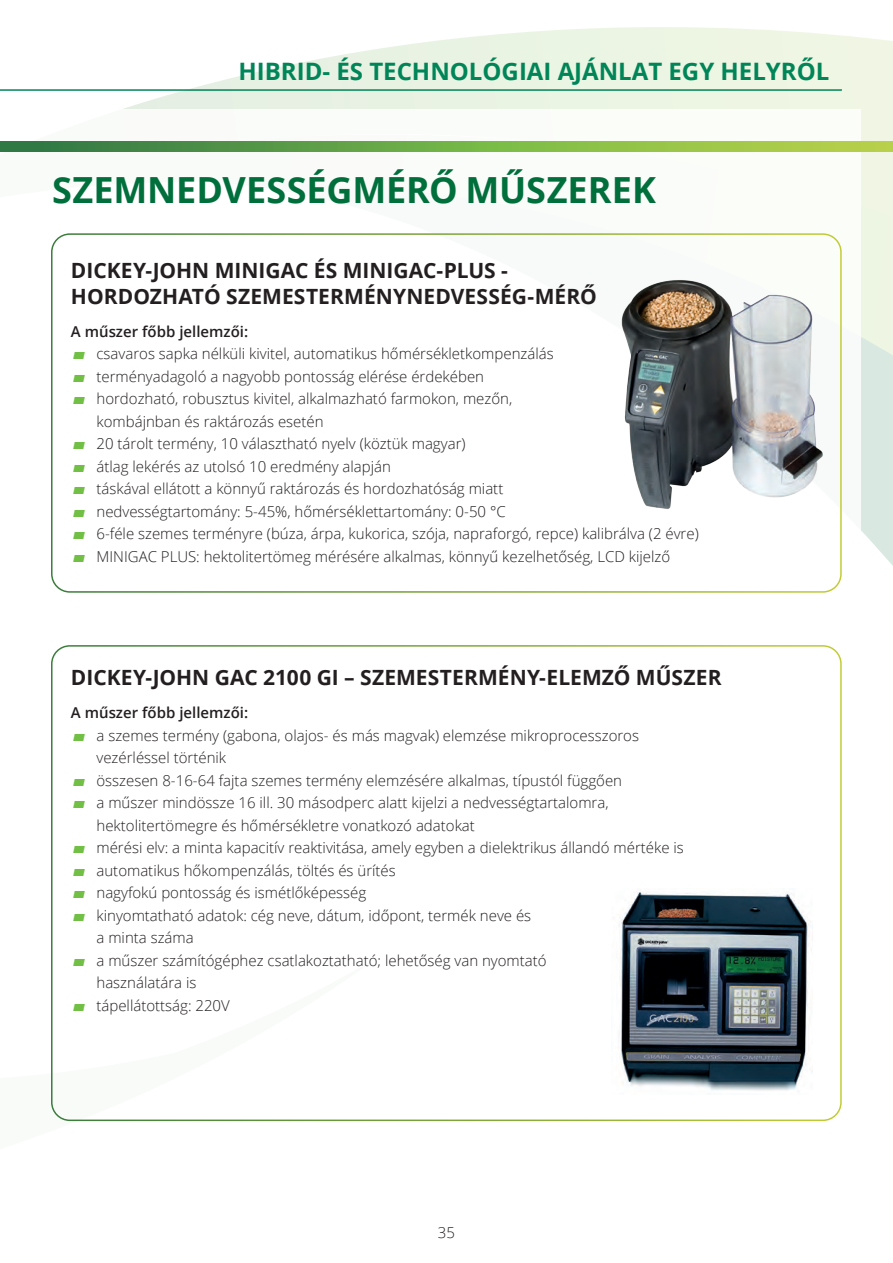
<style>
.page{position:relative;width:893px;height:1263px;background:#fff}
.page>*{position:absolute;margin:0;border:0;box-sizing:border-box;transform-origin:0 0}
.t1{font:700 36px "Open Sans";color:#006f3c}
.t2{font:700 24px "Open Sans";color:#008558}
.t3{font:700 21px/25.2px "Open Sans";color:#231f20}
.t4{font:300 15px "Open Sans";color:#231f20}
.t5{font:600 15px "Open Sans";color:#231f20}
.s1{color:#71bf44}
</style>
<div class="page">
<svg style="left:123px;top:27px;width:770px;height:153px"></svg>
<svg style="left:861px;top:180px;width:32px;height:386px;fill:#d9e9e2"></svg>
<div style="left:0;top:110px;width:861px;height:1111px;background:#fff"></div>
<hr style="left:0;top:89px;width:842px;height:2px;background:#008558">
<svg style="left:0;top:142px;width:893px;height:10px"></svg>
<img style="left:621px;top:279px;width:202px;height:230px">
<img style="left:619px;top:890px;width:194px;height:201px">
<div style="left:51px;top:233px;width:791px;height:360px;border:2px solid #fff;border-radius:18px"></div>
<h2 class="t2" style="left:238px;top:54px;width:592px">HIBRID- ÉS TECHNOLÓGIAI AJÁNLAT EGY HELYRŐL</h2>
<h1 class="t1" style="left:52px;top:165px;width:605px">SZEMNEDVESSÉGMÉRŐ MŰSZEREK</h1>
<h3 class="t3" style="left:71px;top:258px;width:527px">DICKEY-JOHN MINIGAC ÉS MINIGAC-PLUS -<br>HORDOZHATÓ SZEMESTERMÉNYNEDVESSÉG-MÉRŐ</h3>
<p class="t5" style="left:71px;top:321px;width:179px">A műszer főbb jellemzői:</p>
<p class="t4" style="left:73px;top:343px;width:482px"><span class="s1">▰</span> csavaros sapka nélküli kivitel, automatikus hőmérsékletkompenzálás</p>
<p class="t4" style="left:73px;top:366px;width:413px"><span class="s1">▰</span> terményadagoló a nagyobb pontosság elérése érdekében</p>
<p class="t4" style="left:73px;top:388px;width:441px"><span class="s1">▰</span> hordozható, robusztus kivitel, alkalmazható farmokon, mezőn,</p>
<p class="t4" style="left:96px;top:411px;width:229px">kombájnban és raktározás esetén</p>
<p class="t4" style="left:73px;top:433px;width:394px"><span class="s1">▰</span> 20 tárolt termény, 10 választható nyelv (köztük magyar)</p>
<p class="t4" style="left:73px;top:456px;width:319px"><span class="s1">▰</span> átlag lekérés az utolsó 10 eredmény alapján</p>
<p class="t4" style="left:73px;top:478px;width:432px"><span class="s1">▰</span> táskával ellátott a könnyű raktározás és hordozhatóság miatt</p>
<p class="t4" style="left:73px;top:501px;width:434px"><span class="s1">▰</span> nedvességtartomány: 5-45%, hőmérséklettartomány: 0-50 °C</p>
<p class="t4" style="left:73px;top:523px;width:627px"><span class="s1">▰</span> 6-féle szemes terményre (búza, árpa, kukorica, szója, napraforgó, repce) kalibrálva (2 évre)</p>
<p class="t4" style="left:73px;top:546px;width:599px"><span class="s1">▰</span> MINIGAC PLUS: hektolitertömeg mérésére alkalmas, könnyű kezelhetőség, LCD kijelző</p>
<h3 class="t3" style="left:71px;top:664px;width:652px">DICKEY-JOHN GAC 2100 GI – SZEMESTERMÉNY-ELEMZŐ MŰSZER</h3>
<p class="t5" style="left:71px;top:702px;width:179px">A műszer főbb jellemzői:</p>
<p class="t4" style="left:73px;top:725px;width:567px"><span class="s1">▰</span> a szemes termény (gabona, olajos- és más magvak) elemzése mikroprocesszoros</p>
<p class="t4" style="left:97px;top:748px;width:131px">vezérléssel történik</p>
<p class="t4" style="left:73px;top:770px;width:551px"><span class="s1">▰</span> összesen 8-16-64 fajta szemes termény elemzésére alkalmas, típustól függően</p>
<p class="t4" style="left:73px;top:793px;width:537px"><span class="s1">▰</span> a műszer mindössze 16 ill. 30 másodperc alatt kijelzi a nedvességtartalomra,</p>
<p class="t4" style="left:96px;top:815px;width:380px">hektolitertömegre és hőmérsékletre vonatkozó adatokat</p>
<p class="t4" style="left:73px;top:838px;width:612px"><span class="s1">▰</span> mérési elv: a minta kapacitív reaktivitása, amely egyben a dielektrikus állandó mértéke is</p>
<p class="t4" style="left:73px;top:860px;width:324px"><span class="s1">▰</span> automatikus hőkompenzálás, töltés és ürítés</p>
<p class="t4" style="left:73px;top:883px;width:295px"><span class="s1">▰</span> nagyfokú pontosság és ismétlőképesség</p>
<p class="t4" style="left:73px;top:905px;width:460px"><span class="s1">▰</span> kinyomtatható adatok: cég neve, dátum, időpont, termék neve és</p>
<p class="t4" style="left:97px;top:928px;width:99px">a minta száma</p>
<p class="t4" style="left:73px;top:950px;width:475px"><span class="s1">▰</span> a műszer számítógéphez csatlakoztatható; lehetőség van nyomtató</p>
<p class="t4" style="left:96px;top:973px;width:101px">használatára is</p>
<p class="t4" style="left:73px;top:995px;width:158px"><span class="s1">▰</span> tápellátottság: 220V</p>
<p class="t4" style="left:438px;top:1223px;width:19px">35</p>
</div>
